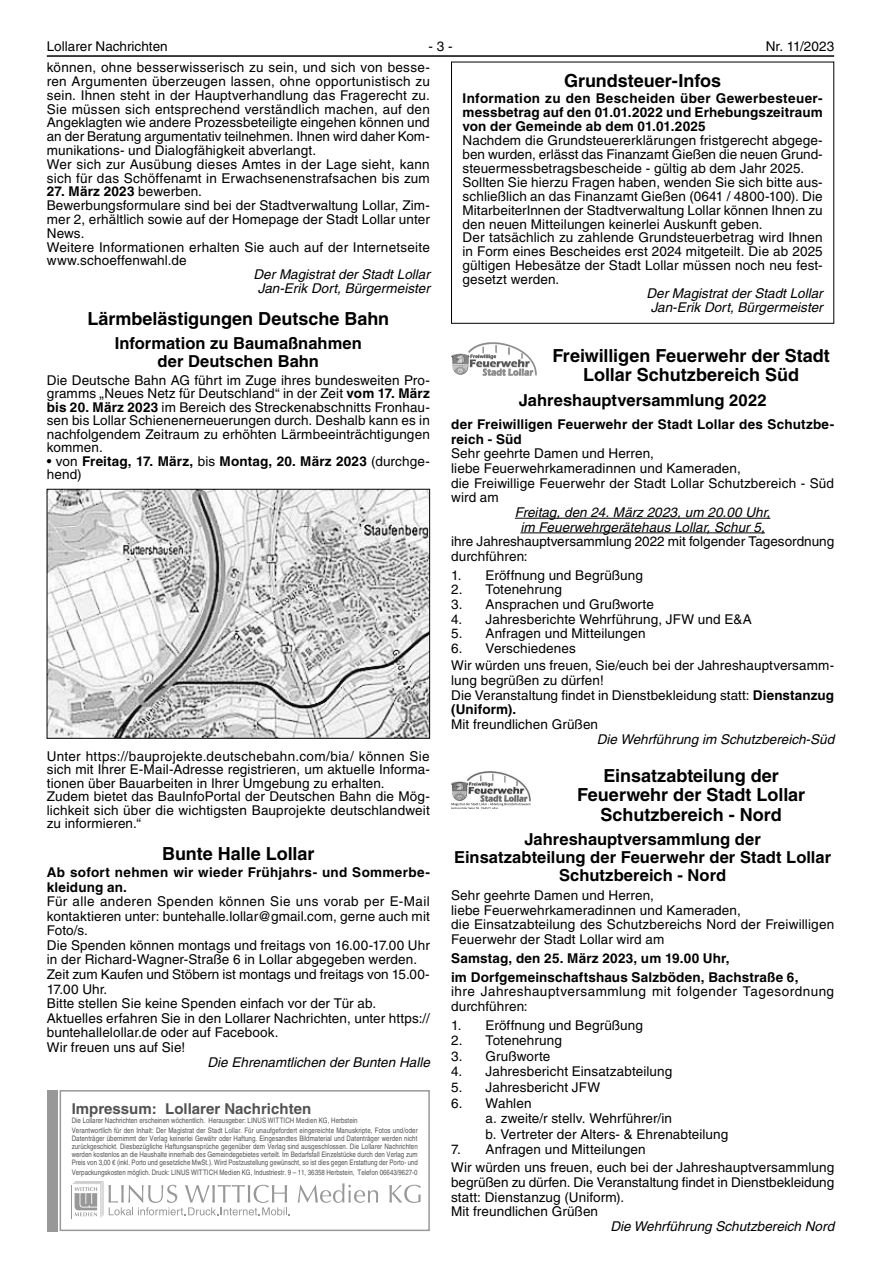
<style>
.page{position:relative;width:881px;height:1263px;background:#fff}
.page>*{position:absolute;margin:0;border:0;box-sizing:border-box;transform-origin:0 0}
.t1{font:700 18px/19.5px "Helvetica LT";color:#000;text-align:center}
.t2{font:700 16.5px/17.9px "Helvetica LT";color:#000;text-align:center}
.t3{font:700 15px "Helvetica LT";color:#535353}
.t4{font:13.5px/13.8px "Helvetica LT";letter-spacing:.01em;color:#000}
.t5{font:700 13.5px/14px "Helvetica LT";letter-spacing:.015em;color:#000}
.t6{font:italic 13.5px/13.8px "Helvetica LT";color:#000;text-align:center}
.t7{font:13.5px/14.7px "Helvetica LT";letter-spacing:.035em;color:#000}
.t8{font:condensed 7.5px/8.1px "Helvetica LT";color:#535353}
.s1{font-weight:700}
.s2{font-weight:400}
</style>
<div class="page">
<hr style="left:47px;top:55px;width:786px;height:2px;background:#000">
<img style="left:49px;top:491px;width:378px;height:245px">
<hr style="left:514px;top:518px;width:256px;height:1px;background:#000">
<hr style="left:520px;top:532px;width:244px;height:1px;background:#000">
<div style="left:451px;top:62px;width:382px;height:262px;border:1px solid #000"></div>
<img style="left:451px;top:342px;width:85px;height:34px">
<svg style="left:451px;top:803px;width:79px;height:6px"></svg>
<img style="left:451px;top:771px;width:79px;height:31px">
<div style="left:47px;top:1090px;width:10px;height:141px;background:#989898"></div>
<svg style="left:297px;top:1183px;width:81px;height:20px"></svg>
<svg style="left:389px;top:1185px;width:31px;height:18px"></svg>
<svg style="left:73px;top:1181px;width:216px;height:36px"></svg>
<div style="left:60px;top:1090px;width:369px;height:141px;border:2px solid #989898"></div>
<p class="t4" style="left:47px;top:39px;width:122px">Lollarer Nachrichten</p>
<p class="t4" style="left:428px;top:39px;width:26px">- 3 -</p>
<p class="t4" style="left:765px;top:39px;width:70px">Nr. 11/2023</p>
<p class="t4" style="left:47px;top:60px;width:384px">können, ohne besserwisserisch zu sein, und sich von besse&shy;ren Argumenten überzeugen lassen, ohne opportunistisch zu sein. Ihnen steht in der Hauptverhandlung das Fragerecht zu.<br>Sie müssen sich entsprechend verständlich machen, auf den Angeklagten wie andere Prozessbeteiligte eingehen können und an der Beratung argumentativ teilnehmen. Ihnen wird daher Kom&shy;munikations- und Dialogfähigkeit abverlangt.<br>Wer sich zur Ausübung dieses Amtes in der Lage sieht, kann sich für das Schöffenamt in Erwachsenenstrafsachen bis zum</p>
<p class="t4" style="left:47px;top:185px;width:384px"><span class="s1">27. März 2023</span> bewerben.<br>Bewerbungsformulare sind bei der Stadtverwaltung Lollar, Zim&shy;mer 2, erhältlich sowie auf der Homepage der Stadt Lollar unter News.<br>Weitere Informationen erhalten Sie auch auf der Internetseite www.schoeffenwahl.de</p>
<p class="t6" style="left:253px;top:267px;width:178px">Der Magistrat der Stadt Lollar<br>Jan-Erik Dort, Bürgermeister</p>
<h1 class="t1" style="left:87px;top:309px;width:303px">Lärmbelästigungen Deutsche Bahn</h1>
<p class="t2" style="left:115px;top:334px;width:248px">Information zu Baumaßnahmen der Deutschen Bahn</p>
<p class="t4" style="left:47px;top:373px;width:384px;text-align:justify">Die Deutsche Bahn AG führt im Zuge ihres bundesweiten Pro&shy;gramms „Neues Netz für Deutschland“ in der Zeit <span class="s1">vom 17. März bis 20. März 2023</span> im Bereich des Streckenabschnitts Fronhau&shy;sen bis Lollar Schienenerneuerungen durch. Deshalb kann es in nachfolgendem Zeitraum zu erhöhten Lärmbeeinträchtigungen kommen.</p>
<p class="t5" style="left:47px;top:454px;width:384px;line-height:13.5px"><span class="s2">• von</span> Freitag, 17. März, <span class="s2">bis</span> Montag, 20. März 2023 <span class="s2">(durchge&shy;hend)</span></p>
<h1 class="t1" style="left:564px;top:71px;width:158px">Grundsteuer-Infos</h1>
<p class="t5" style="left:462px;top:91px;width:361px;text-align:justify">Information zu den Bescheiden über Gewerbesteuer&shy;messbetrag auf den 01.01.2022 und Erhebungszeitraum von der Gemeinde ab dem 01.01.2025</p>
<p class="t4" style="left:462px;top:133px;width:361px">Nachdem die Grundsteuererklärungen fristgerecht abgege&shy;ben wurden, erlässt das Finanzamt Gießen die neuen Grund&shy;steuermessbetragsbescheide - gültig ab dem Jahr 2025.<br>Sollten Sie hierzu Fragen haben, wenden Sie sich bitte aus&shy;schließlich an das Finanzamt Gießen (0641 / 4800-100). Die MitarbeiterInnen der Stadtverwaltung Lollar können Ihnen zu den neuen Mitteilungen keinerlei Auskunft geben.<br>Der tatsächlich zu zahlende Grundsteuerbetrag wird Ihnen in Form eines Bescheides erst 2024 mitgeteilt. Die ab 2025 gültigen Hebesätze der Stadt Lollar müssen noch neu fest&shy;gesetzt werden.</p>
<p class="t6" style="left:646px;top:287px;width:178px">Der Magistrat der Stadt Lollar<br>Jan-Erik Dort, Bürgermeister</p>
<h1 class="t1" style="left:552px;top:346px;width:279px">Freiwilligen Feuerwehr der Stadt<br>Lollar Schutzbereich Süd</h1>
<p class="t2" style="left:518px;top:391px;width:249px">Jahreshauptversammlung 2022</p>
<p class="t5" style="left:451px;top:417px;width:384px;line-height:14.7px">der Freiwilligen Feuerwehr der Stadt Lollar des Schutzbe&shy;reich - Süd</p>
<p class="t4" style="left:451px;top:446px;width:384px;line-height:14.7px">Sehr geehrte Damen und Herren,<br>liebe Feuerwehrkameradinnen und Kameraden,<br>die Freiwillige Feuerwehr der Stadt Lollar Schutzbereich - Süd wird am</p>
<p class="t6" style="left:514px;top:505px;width:257px;line-height:14.7px">Freitag, den 24. März 2023, um 20.00 Uhr, im Feuerwehrgerätehaus Lollar, Schur 5,</p>
<p class="t4" style="left:451px;top:534px;width:384px;line-height:14.7px">ihre Jahreshauptversammlung 2022 mit folgender Tagesordnung durchführen:</p>
<p class="t4" style="left:451px;top:568px;width:193px">1. Eröffnung und Begrüßung</p>
<p class="t4" style="left:451px;top:582px;width:112px">2. Totenehrung</p>
<p class="t4" style="left:451px;top:597px;width:204px">3. Ansprachen und Grußworte</p>
<p class="t4" style="left:451px;top:612px;width:302px">4. Jahresberichte Wehrführung, JFW und E&amp;A</p>
<p class="t4" style="left:451px;top:627px;width:196px">5. Anfragen und Mitteilungen</p>
<p class="t4" style="left:451px;top:640px;width:384px;line-height:17.1px">6. Verschiedenes<br>Wir würden uns freuen, Sie/euch bei der Jahreshauptversamm-</p>
<p class="t4" style="left:451px;top:673px;width:384px;line-height:14.7px">lung begrüßen zu dürfen!<br>Die Veranstaltung findet in Dienstbekleidung statt: <span class="s1">Dienstanzug (Uniform).</span></p>
<p class="t4" style="left:451px;top:717px;width:148px">Mit freundlichen Grüßen</p>
<p class="t6" style="left:596px;top:732px;width:239px">Die Wehrführung im Schutzbereich-Süd</p>
<h1 class="t1" style="left:576px;top:765px;width:230px">Einsatzabteilung der<br>Feuerwehr der Stadt Lollar<br>Schutzbereich - Nord</h1>
<p class="t2" style="left:454px;top:830px;width:378px">Jahreshauptversammlung der<br>Einsatzabteilung der Feuerwehr der Stadt Lollar<br>Schutzbereich - Nord</p>
<p class="t4" style="left:451px;top:888px;width:384px;line-height:14.7px">Sehr geehrte Damen und Herren,<br>liebe Feuerwehrkameradinnen und Kameraden,<br>die Einsatzabteilung des Schutzbereichs Nord der Freiwilligen Feuerwehr der Stadt Lollar wird am</p>
<p class="t5" style="left:451px;top:948px;width:348px;line-height:18.9px">Samstag, den 25. März 2023, um 19.00 Uhr,<br>im Dorfgemeinschaftshaus Salzböden, Bachstraße 6,</p>
<p class="t7" style="left:451px;top:984px;width:384px">ihre Jahreshauptversammlung mit folgender Tagesordnung durchführen:</p>
<p class="t4" style="left:451px;top:1018px;width:193px">1. Eröffnung und Begrüßung</p>
<p class="t4" style="left:451px;top:1033px;width:112px">2. Totenehrung</p>
<p class="t4" style="left:451px;top:1049px;width:101px">3. Grußworte</p>
<p class="t4" style="left:451px;top:1065px;width:222px">4. Jahresbericht Einsatzabteilung</p>
<p class="t4" style="left:451px;top:1080px;width:150px">5. Jahresbericht JFW</p>
<p class="t4" style="left:485px;top:1095px;width:244px;line-height:15.6px;text-indent:-34px">6. Wahlen<br>a. zweite/r stellv. Wehrführer/in<br>b. Vertreter der Alters- &amp; Ehrenabteilung</p>
<p class="t4" style="left:451px;top:1141px;width:384px;line-height:18px">7. Anfragen und Mitteilungen<br>Wir würden uns freuen, euch bei der Jahreshauptversammlung</p>
<p class="t4" style="left:451px;top:1175px;width:384px;line-height:14.7px">begrüßen zu dürfen. Die Veranstaltung findet in Dienstbekleidung statt: Dienstanzug (Uniform).<br>Mit freundlichen Grüßen</p>
<p class="t6" style="left:610px;top:1219px;width:225px">Die Wehrführung Schutzbereich Nord</p>
<p class="t4" style="left:47px;top:749px;width:384px">Unter https://bauprojekte.deutschebahn.com/bia/ können Sie sich mit Ihrer E-Mail-Adresse registrieren, um aktuelle Informa&shy;tionen über Bauarbeiten in Ihrer Umgebung zu erhalten.<br>Zudem bietet das BauInfoPortal der Deutschen Bahn die Mög&shy;lichkeit sich über die wichtigsten Bauprojekte deutschlandweit zu informieren.“</p>
<h1 class="t1" style="left:162px;top:844px;width:154px">Bunte Halle Lollar</h1>
<p class="t5" style="left:47px;top:865px;width:384px;line-height:14.5px">Ab sofort nehmen wir wieder Frühjahrs- und Sommerbe&shy;kleidung an.</p>
<p class="t4" style="left:47px;top:894px;width:384px;line-height:14.5px">Für alle anderen Spenden können Sie uns vorab per E-Mail kontaktieren unter: buntehalle.lollar@gmail.com, gerne auch mit Foto/s.<br>Die Spenden können montags und freitags von 16.00-17.00 Uhr in der Richard-Wagner-Straße 6 in Lollar abgegeben werden.<br>Zeit zum Kaufen und Stöbern ist montags und freitags von 15.00- 17.00 Uhr.<br>Bitte stellen Sie keine Spenden einfach vor der Tür ab.<br>Aktuelles erfahren Sie in den Lollarer Nachrichten, unter https:// buntehallelollar.de oder auf Facebook.<br>Wir freuen uns auf Sie!</p>
<p class="t6" style="left:207px;top:1055px;width:224px">Die Ehrenamtlichen der Bunten Halle</p>
<p class="t3" style="left:72px;top:1099px;width:241px">Impressum: Lollarer Nachrichten</p>
<p class="t8" style="left:72px;top:1116px;width:347px;line-height:9.3px">Die Lollarer Nachrichten erscheinen wöchentlich. Herausgeber: LINUS WITTICH Medien KG, Herbstein<br>Verantwortlich für den Inhalt: Der Magistrat der Stadt Lollar. Für unaufgefordert eingereichte Manuskripte, Fotos und/oder</p>
<p class="t8" style="left:72px;top:1134px;width:347px;text-align:justify">Datenträger übernimmt der Verlag keinerlei Gewähr oder Haftung. Eingesandtes Bildmaterial und Datenträger werden nicht zurückgeschickt. Diesbezügliche Haftungsansprüche gegenüber dem Verlag sind ausgeschlossen. Die Lollarer Nachrichten werden kostenlos an die Haushalte innerhalb des Gemeindegebietes verteilt. Im Bedarfsfall Einzelstücke durch den Verlag zum Preis von 3,00 € (inkl. Porto und gesetzliche MwSt.). Wird Postzustellung gewünscht, so ist dies gegen Erstattung der Porto- und</p>
<p class="t8" style="left:72px;top:1168px;width:347px">Verpackungskosten möglich. Druck: LINUS WITTICH Medien KG, Industriestr. 9 – 11, 36358 Herbstein, Telefon 06643/9627-0</p>
</div>
